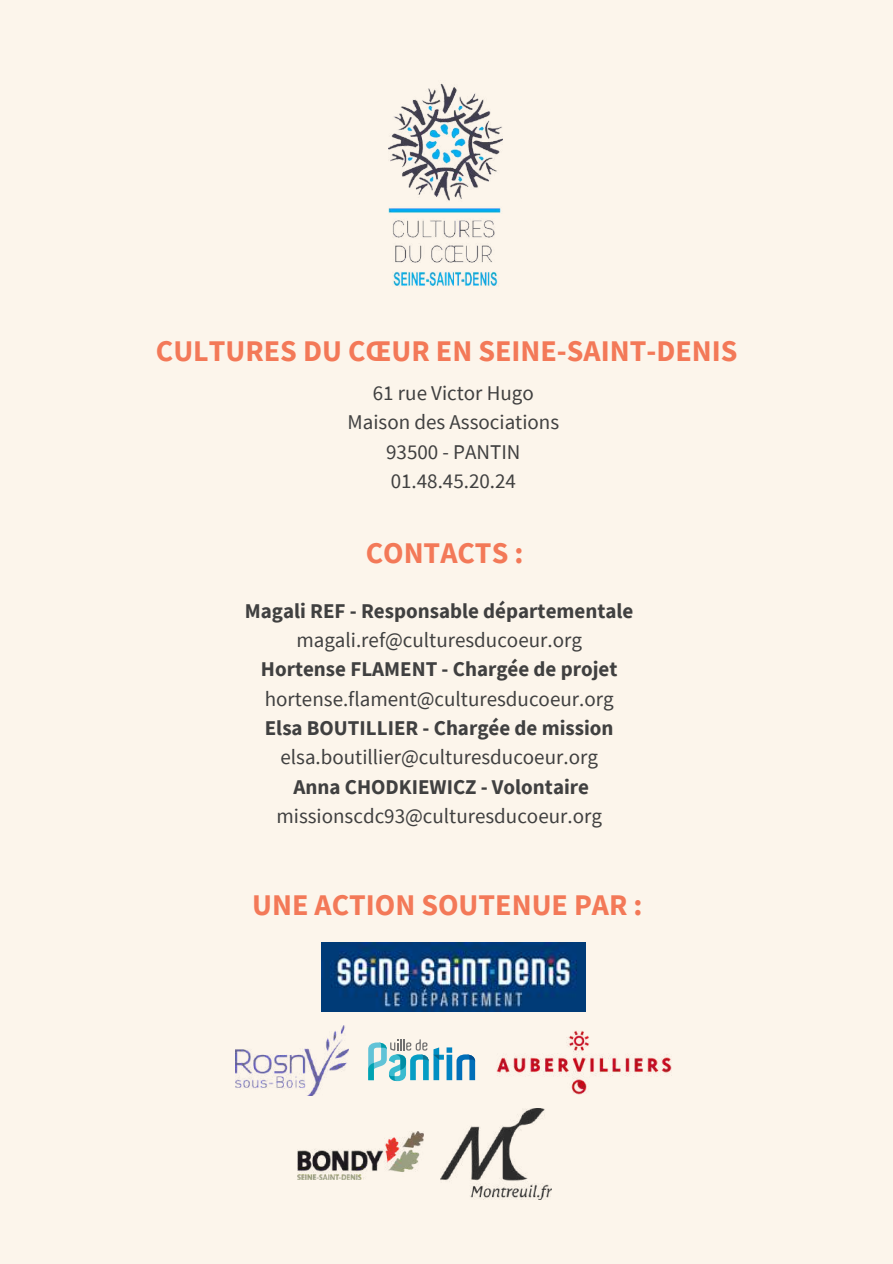
<style>
.page{position:relative;width:893px;height:1264px;background:#fff}
.page>*{position:absolute;margin:0;border:0;box-sizing:border-box;transform-origin:0 0}
.t1{font:700 30px "Source Sans Pro";color:#f37958}
.t2{font:21px/29.2px "Source Sans Pro";color:#404040;text-align:center}
.t3{font:700 21px "Source Sans Pro";color:#404040}
</style>
<div class="page">
<div style="left:0;top:0;width:892px;height:1263px;background:#fcf5eb"></div>
<img style="left:388px;top:83px;width:114px;height:203px">
<img style="left:322px;top:942px;width:263px;height:69px">
<svg style="left:368px;top:1039px;width:107px;height:42px"></svg>
<img style="left:235px;top:1025px;width:113px;height:70px">
<img style="left:496px;top:1030px;width:175px;height:64px">
<img style="left:441px;top:1108px;width:110px;height:91px">
<img style="left:297px;top:1131px;width:126px;height:48px">
<h1 class="t1" style="left:156px;top:332px;width:583px">CULTURES DU CŒUR EN SEINE-SAINT-DENIS</h1>
<p class="t2" style="left:347px;top:378px;width:213px">61 rue Victor Hugo<br>Maison des Associations<br>93500 - PANTIN<br>01.48.45.20.24</p>
<h1 class="t1" style="left:365px;top:533px;width:159px">CONTACTS :</h1>
<p class="t3" style="left:245px;top:597px;width:390px">Magali REF - Responsable départementale</p>
<p class="t2" style="left:296px;top:625px;width:287px">magali.ref@culturesducoeur.org</p>
<p class="t3" style="left:261px;top:655px;width:358px">Hortense FLAMENT - Chargée de projet</p>
<p class="t2" style="left:265px;top:683px;width:350px">hortense.flament@culturesducoeur.org</p>
<p class="t3" style="left:265px;top:714px;width:350px">Elsa BOUTILLIER - Chargée de mission</p>
<p class="t2" style="left:280px;top:742px;width:319px">elsa.boutillier@culturesducoeur.org</p>
<p class="t3" style="left:293px;top:772px;width:297px">Anna CHODKIEWICZ - Volontaire</p>
<p class="t2" style="left:276px;top:800px;width:327px">missionscdc93@culturesducoeur.org</p>
<h1 class="t1" style="left:252px;top:885px;width:392px">UNE ACTION SOUTENUE PAR :</h1>
</div>
